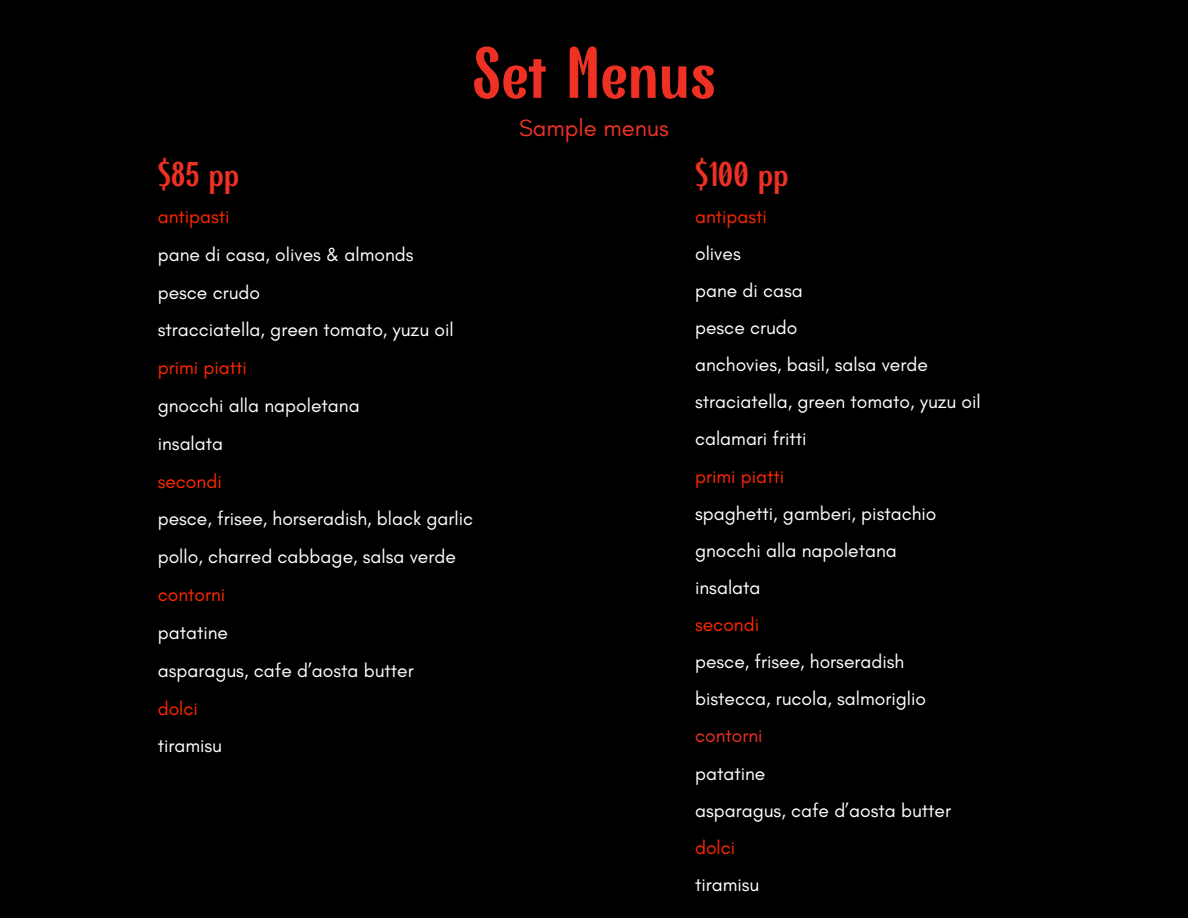
<style>
.page{position:relative;width:1188px;height:918px;background:#000}
.page>*{position:absolute;margin:0;border:0;box-sizing:border-box;transform-origin:0 0}
.t1{font:63px "Finesse";color:#ee3124}
.t2{font:30px "Finesse";color:#ee3124}
.t3{font:24px "Glacial Indifference";color:#ee3124}
.t4{font:19.35px "Glacial Indifference";color:#fff}
.t5{font:19.35px "Glacial Indifference";color:#ff2800}
.t6{font:19.2px "Glacial Indifference";color:#fff}
.t7{font:19.2px "Glacial Indifference";color:#ff2800}
.t8{font:19.2px "Glacial Indifference";color:#ee3124}
</style>
<div class="page">
<h2 class="t1" style="left:472px;top:39px;width:245px">Set Menus</h2>
<h2 class="t3" style="left:519px;top:114px;width:151px">Sample menus</h2>
<h3 class="t2" style="left:158px;top:158px;width:83px">$85 pp</h3>
<h1 class="t2" style="left:695px;top:158px;width:95px">$100 pp</h1>
<p class="t5" style="left:158px;top:205px;width:74px">antipasti</p>
<p class="t4" style="left:158px;top:242px;width:258px">pane di casa, olives &amp; almonds</p>
<p class="t4" style="left:158px;top:280px;width:104px">pesce crudo</p>
<p class="t4" style="left:158px;top:318px;width:297px">stracciatella, green tomato, yuzu oil</p>
<p class="t5" style="left:158px;top:356px;width:91px">primi piatti</p>
<p class="t4" style="left:158px;top:394px;width:203px">gnocchi alla napoletana</p>
<p class="t4" style="left:158px;top:431px;width:67px">insalata</p>
<p class="t5" style="left:158px;top:469px;width:66px">secondi</p>
<p class="t4" style="left:158px;top:507px;width:317px">pesce, frisee, horseradish, black garlic</p>
<p class="t4" style="left:158px;top:545px;width:300px">pollo, charred cabbage, salsa verde</p>
<p class="t5" style="left:158px;top:583px;width:69px">contorni</p>
<p class="t4" style="left:158px;top:621px;width:72px">patatine</p>
<p class="t4" style="left:158px;top:658px;width:258px">asparagus, cafe d’aosta butter</p>
<p class="t5" style="left:158px;top:696px;width:42px">dolci</p>
<p class="t4" style="left:158px;top:734px;width:66px">tiramisu</p>
<p class="t7" style="left:695px;top:204px;width:73px">antipasti</p>
<p class="t6" style="left:695px;top:242px;width:47px">olives</p>
<p class="t6" style="left:695px;top:279px;width:109px">pane di casa</p>
<p class="t6" style="left:695px;top:316px;width:104px">pesce crudo</p>
<p class="t6" style="left:695px;top:353px;width:234px">anchovies, basil, salsa verde</p>
<p class="t6" style="left:695px;top:390px;width:287px">straciatella, green tomato, yuzu oil</p>
<p class="t6" style="left:695px;top:427px;width:113px">calamari fritti</p>
<p class="t7" style="left:695px;top:464px;width:91px">primi piatti</p>
<p class="t6" style="left:695px;top:501px;width:243px">spaghetti, gamberi, pistachio</p>
<p class="t6" style="left:695px;top:539px;width:203px">gnocchi alla napoletana</p>
<p class="t6" style="left:695px;top:576px;width:67px">insalata</p>
<p class="t7" style="left:695px;top:613px;width:66px">secondi</p>
<p class="t6" style="left:695px;top:650px;width:211px">pesce, frisee, horseradish</p>
<p class="t6" style="left:695px;top:687px;width:233px">bistecca, rucola, salmoriglio</p>
<p class="t8" style="left:695px;top:724px;width:69px">contorni</p>
<p class="t6" style="left:695px;top:761px;width:72px">patatine</p>
<p class="t6" style="left:695px;top:798px;width:257px">asparagus, cafe d’aosta butter</p>
<p class="t7" style="left:695px;top:836px;width:42px">dolci</p>
<p class="t6" style="left:695px;top:873px;width:66px">tiramisu</p>
</div>
